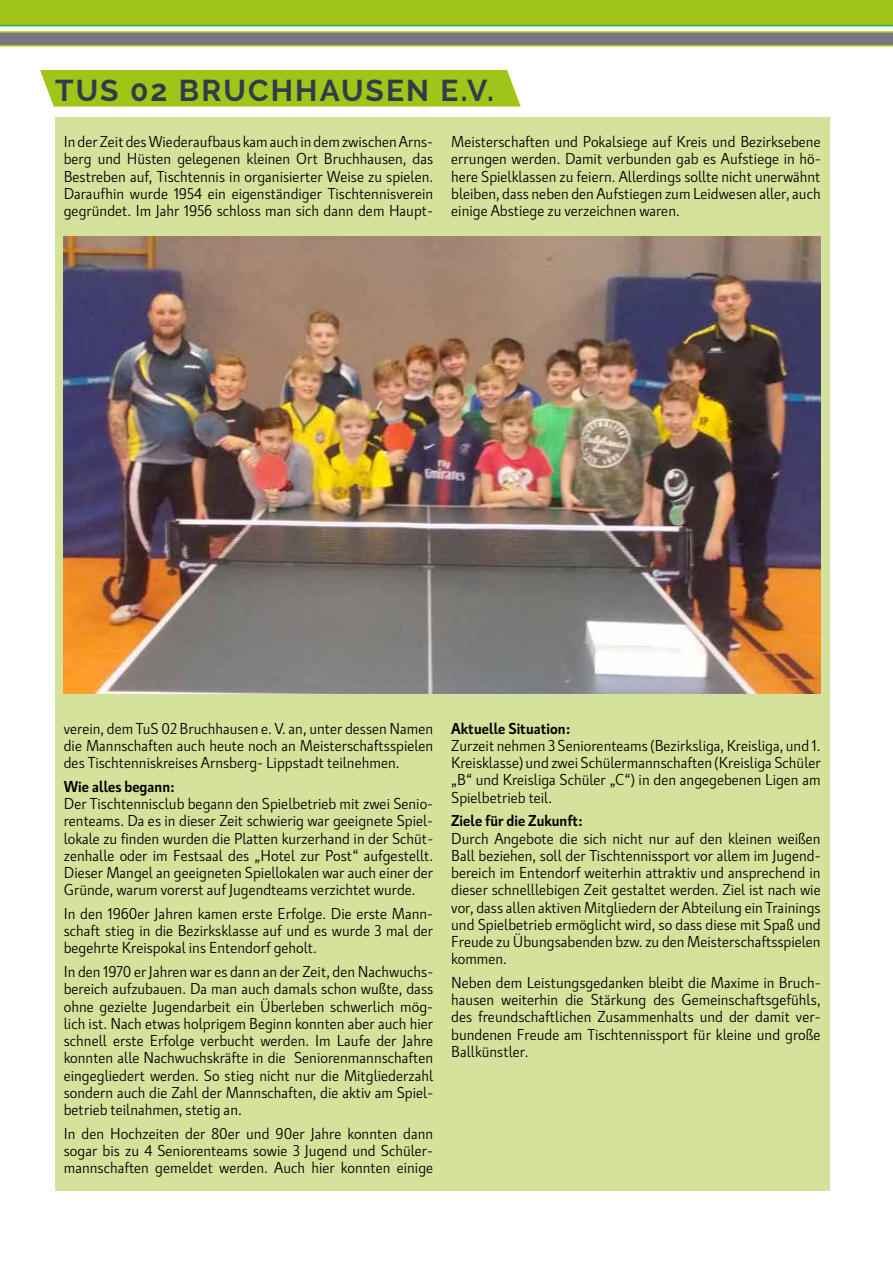
<style>
.page{position:relative;width:893px;height:1263px;background:#fff}
.page>*{position:absolute;margin:0;border:0;box-sizing:border-box;transform-origin:0 0}
.t1{font:700 30px "Raleway";letter-spacing:.07em;color:#333b4b}
.t2{font:15.75px/17.2px "Kardinal";color:#000;text-align:justify}
.t3{font:700 15.75px "Kardinal";color:#000}
</style>
<div class="page">
<svg style="left:0;top:0;width:893px;height:47px"></svg>
<div style="left:40px;top:70px;width:481px;height:37px;background:#a0c519"></div>
<div style="left:55px;top:117px;width:774px;height:1074px;background:#d4e29b"></div>
<img style="left:64px;top:236px;width:757px;height:457px">
<h1 class="t1" style="left:55px;top:73px;width:440px">TUS 02 BRUCHHAUSEN E.V.</h1>
<p class="t2" style="left:64px;top:132px;width:371px">In der Zeit des Wiederaufbaus kam auch in dem zwischen Arns&shy;berg und Hüsten gelegenen kleinen Ort Bruchhausen, das Bestreben auf, Tischtennis in organisierter Weise zu spielen.<br>Daraufhin wurde 1954 ein eigenständiger Tischtennisverein gegründet. Im Jahr 1956 schloss man sich dann dem Haupt-</p>
<p class="t2" style="left:451px;top:132px;width:371px">Meisterschaften und Pokalsiege auf Kreis und Bezirksebene errungen werden. Damit verbunden gab es Aufstiege in hö&shy;here Spielklassen zu feiern. Allerdings sollte nicht unerwähnt bleiben, dass neben den Aufstiegen zum Leidwesen aller, auch einige Abstiege zu verzeichnen waren.</p>
<p class="t2" style="left:64px;top:719px;width:371px">verein, dem TuS 02 Bruchhausen e. V. an, unter dessen Namen die Mannschaften auch heute noch an Meisterschaftsspielen des Tischtenniskreises Arnsberg- Lippstadt teilnehmen.</p>
<p class="t3" style="left:64px;top:774px;width:113px">Wie alles begann:</p>
<p class="t2" style="left:64px;top:794px;width:371px">Der Tischtennisclub begann den Spielbetrieb mit zwei Senio&shy;renteams. Da es in dieser Zeit schwierig war geeignete Spiel&shy;lokale zu finden wurden die Platten kurzerhand in der Schüt&shy;zenhalle oder im Festsaal des „Hotel zur Post“ aufgestellt.<br>Dieser Mangel an geeigneten Spiellokalen war auch einer der Gründe, warum vorerst auf Jugendteams verzichtet wurde.</p>
<p class="t2" style="left:64px;top:904px;width:371px">In den 1960er Jahren kamen erste Erfolge. Die erste Mann&shy;schaft stieg in die Bezirksklasse auf und es wurde 3 mal der begehrte Kreispokal ins Entendorf geholt.</p>
<p class="t2" style="left:64px;top:962px;width:371px">In den 1970 er Jahren war es dann an der Zeit, den Nachwuchs&shy;bereich aufzubauen. Da man auch damals schon wußte, dass ohne gezielte Jugendarbeit ein Überleben schwerlich mög&shy;lich ist. Nach etwas holprigem Beginn konnten aber auch hier schnell erste Erfolge verbucht werden. Im Laufe der Jahre konnten alle Nachwuchskräfte in die Seniorenmannschaften eingegliedert werden. So stieg nicht nur die Mitgliederzahl sondern auch die Zahl der Mannschaften, die aktiv am Spiel&shy;betrieb teilnahmen, stetig an.</p>
<p class="t2" style="left:64px;top:1124px;width:371px">In den Hochzeiten der 80er und 90er Jahre konnten dann sogar bis zu 4 Seniorenteams sowie 3 Jugend und Schüler&shy;mannschaften gemeldet werden. Auch hier konnten einige</p>
<p class="t3" style="left:451px;top:716px;width:121px">Aktuelle Situation:</p>
<p class="t2" style="left:451px;top:736px;width:371px">Zurzeit nehmen 3 Seniorenteams (Bezirksliga, Kreisliga, und 1.<br>Kreisklasse) und zwei Schülermannschaften (Kreisliga Schüler „B“ und Kreisliga Schüler „C“) in den angegebenen Ligen am Spielbetrieb teil.</p>
<p class="t3" style="left:451px;top:809px;width:133px">Ziele für die Zukunft:</p>
<p class="t2" style="left:451px;top:828px;width:371px">Durch Angebote die sich nicht nur auf den kleinen weißen Ball beziehen, soll der Tischtennissport vor allem im Jugend&shy;bereich im Entendorf weiterhin attraktiv und ansprechend in dieser schnelllebigen Zeit gestaltet werden. Ziel ist nach wie vor, dass allen aktiven Mitgliedern der Abteilung ein Trainings und Spielbetrieb ermöglicht wird, so dass diese mit Spaß und Freude zu Übungsabenden bzw. zu den Meisterschaftsspielen kommen.</p>
<p class="t2" style="left:451px;top:973px;width:371px">Neben dem Leistungsgedanken bleibt die Maxime in Bruch&shy;hausen weiterhin die Stärkung des Gemeinschaftsgefühls, des freundschaftlichen Zusammenhalts und der damit ver&shy;bundenen Freude am Tischtennissport für kleine und große Ballkünstler.</p>
</div>
